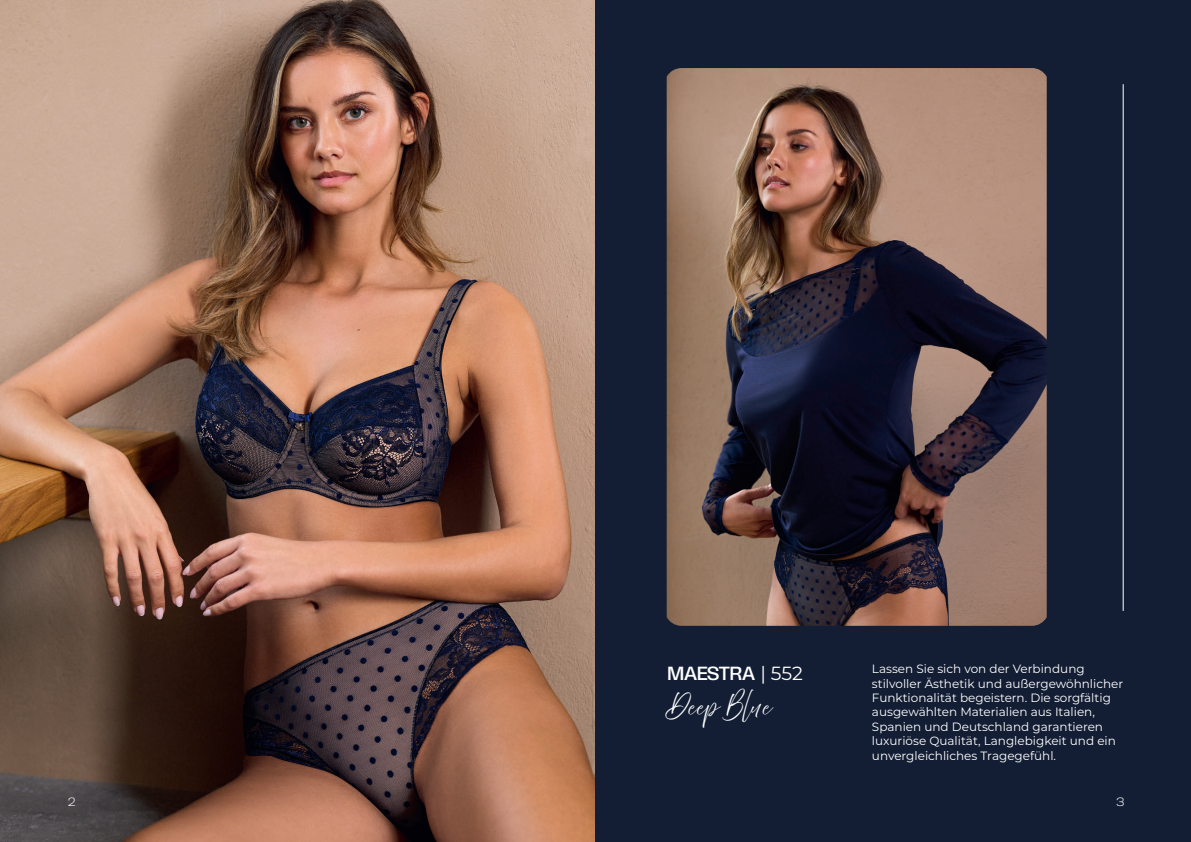
<style>
.page{position:relative;width:1191px;height:842px;background:#fff}
.page>*{position:absolute;margin:0;border:0;box-sizing:border-box;transform-origin:0 0}
.t1{font:19px "Scale VF";letter-spacing:-.01em;color:#fff}
.t2{font:19px "Abovethe Beyond Script";color:#fff}
.t3{font:12px/14.4px "Montserrat";color:#fff}
.t4{font:12px "Scale VF";color:#fff}
.s1{font-family:"Montserrat"}
</style>
<div class="page">
<img style="left:0;top:0;width:596px;height:842px">
<div style="left:596px;top:0;width:595px;height:842px;background:#131e34"></div>
<img style="left:666px;top:68px;width:380px;height:558px">
<hr style="left:1123px;top:84px;width:1px;height:527px;background:#fff">
<h1 class="t1" style="left:667px;top:662px;width:137px">MAESTRA <span class="s1">| 552</span></h1>
<h1 class="t2" style="left:667px;top:695px;width:105px">Deep Blue</h1>
<p class="t3" style="left:872px;top:661px;width:253px">Lassen Sie sich von der Verbindung stilvoller Ästhetik und außergewöhnlicher Funktionalität begeistern. Die sorgfältig ausgewählten Materialien aus Italien, Spanien und Deutschland garantieren luxuriöse Qualität, Langlebigkeit und ein unvergleichliches Tragegefühl.</p>
<p class="t4" style="left:68px;top:795px;width:9px">2</p>
<p class="t4" style="left:1116px;top:795px;width:9px">3</p>
</div>
